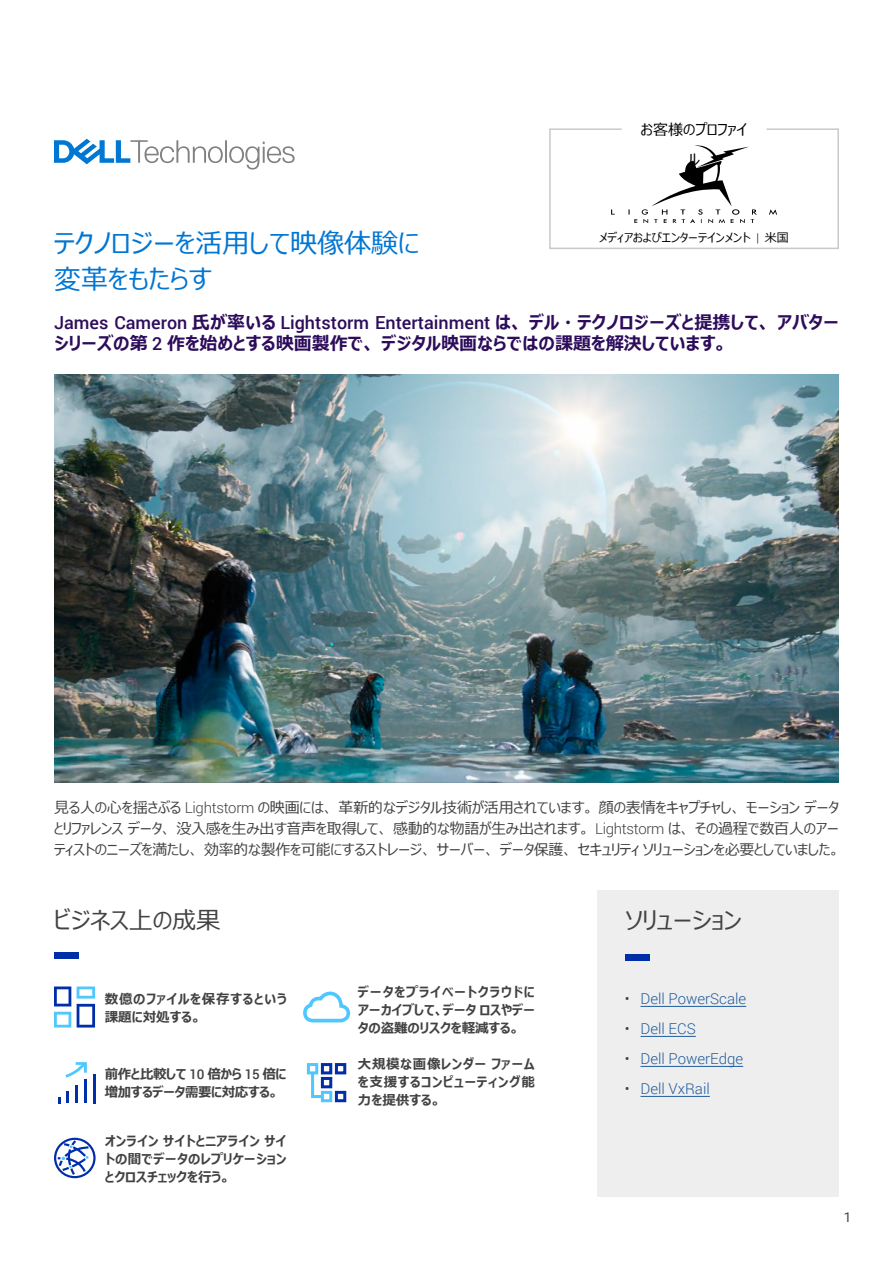
<style>
.page{position:relative;width:893px;height:1263px;background:#fff}
.page>*{position:absolute;margin:0;border:0;box-sizing:border-box;transform-origin:0 0}
.t1{font:27px/36px "Meiryo UI";color:#0076d3}
.t2{font:24px "Meiryo UI";color:#424242}
.t3{font:500 18px "Roboto";color:#2c0c5b}
.t4{font:700 18px "Meiryo UI";color:#2c0c5b}
.t5{font:15px/21px "Meiryo UI";letter-spacing:-.02em;color:#424242;text-align:justify}
.t6{font:300 15px "Roboto";color:#205d9e}
.t7{font:15px/30px "Meiryo UI";color:#000;text-align:center}
.t8{font:700 13.5px/18px "Meiryo UI";letter-spacing:.01em;color:#424242;text-align:justify}
.t9{font:700 13.5px/18px "Meiryo UI";letter-spacing:-.03em;color:#424242}
.t10{font:700 13.5px/18px "Meiryo UI";letter-spacing:.055em;color:#424242}
.t11{font:13.5px "Roboto";color:#424242}
.t12{font:12px "Meiryo UI";color:#000}
.s1{font-family:"Roboto";font-weight:300}
.s2{font-family:"Meiryo UI";font-weight:700}
.s3{font-family:"Roboto";font-weight:500}
.s4{color:#424242}
</style>
<div class="page">
<img style="left:54px;top:374px;width:785px;height:409px">
<div style="left:598px;top:890px;width:241px;height:307px;background:#eee"></div>
<hr style="left:640px;top:1006px;width:106px;height:1px;background:#205d9e">
<hr style="left:640px;top:1036px;width:56px;height:1px;background:#205d9e">
<hr style="left:640px;top:1066px;width:103px;height:1px;background:#205d9e">
<hr style="left:640px;top:1096px;width:70px;height:1px;background:#205d9e">
<div style="left:625px;top:954px;width:24px;height:7px;background:#002ea9"></div>
<svg style="left:54px;top:139px;width:241px;height:31px"></svg>
<hr style="left:93px;top:1074px;width:3px;height:29px;background:#002ea9">
<hr style="left:84px;top:1080px;width:3px;height:23px;background:#002ea9">
<hr style="left:75px;top:1085px;width:3px;height:18px;background:#002ea9">
<svg style="left:67px;top:1091px;width:2px;height:12px"></svg>
<svg style="left:58px;top:1097px;width:3px;height:6px"></svg>
<svg style="left:65px;top:1062px;width:22px;height:15px"></svg>
<svg style="left:54px;top:1138px;width:42px;height:40px"></svg>
<div style="left:54px;top:953px;width:25px;height:6px;background:#002ea9"></div>
<svg style="left:54px;top:1012px;width:17px;height:15px"></svg>
<svg style="left:54px;top:986px;width:17px;height:20px"></svg>
<svg style="left:77px;top:1004px;width:18px;height:23px"></svg>
<svg style="left:77px;top:986px;width:18px;height:12px"></svg>
<svg style="left:549px;top:128px;width:290px;height:121px"></svg>
<svg style="left:303px;top:991px;width:47px;height:31px"></svg>
<svg style="left:306px;top:1063px;width:41px;height:40px"></svg>
<p class="t7" style="left:641px;top:115px;width:108px">お客様のプロファイル</p>
<h1 class="t1" style="left:54px;top:226px;width:367px">テクノロジーを活用して映像体験に変革をもたらす</h1>
<p class="t12" style="left:599px;top:230px;width:191px">メディアおよびエンターテインメント <span class="s1">|</span> 米国</p>
<p class="t3" style="left:54px;top:310px;width:786px">James Cameron <span class="s2">氏が率いる</span> Lightstorm Entertainment <span class="s2">は、デル・テクノロジーズと提携して、アバター</span></p>
<p class="t4" style="left:54px;top:331px;width:675px">シリーズの第 <span class="s3">2</span> 作を始めとする映画製作で、デジタル映画ならではの課題を解決しています。</p>
<p class="t5" style="left:54px;top:797px;width:788px">見る人の心を揺さぶる <span class="s1">Lightstorm</span> の映画には、革新的なデジタル技術が活用されています。顔の表情をキャプチャし、モーションデータとリファレンスデータ、没入感を生み出す音声を取得して、感動的な物語が生み出されます。 <span class="s1">Lightstorm</span> は、その過程で数百人のアーティストのニーズを満たし、効率的な製作を可能にするストレージ、サーバー、データ保護、セキュリティソリューションを必要としていました。</p>
<h2 class="t2" style="left:54px;top:904px;width:168px">ビジネス上の成果</h2>
<p class="t10" style="left:105px;top:991px;width:183px">数億のファイルを保存するという課題に対処する。</p>
<p class="t9" style="left:105px;top:1066px;width:183px">前作と比較して <span class="s3">10</span> 倍から <span class="s3">15</span> 倍に増加するデータ需要に対応する。</p>
<p class="t8" style="left:105px;top:1132px;width:183px">オンラインサイトとニアラインサイトの間でデータのレプリケーションとクロスチェックを行う。</p>
<p class="t8" style="left:358px;top:983px;width:178px">データをプライベートクラウドにアーカイブして、データロスやデータの盗難のリスクを軽減する。</p>
<p class="t8" style="left:358px;top:1055px;width:179px">大規模な画像レンダーファームを支援するコンピューティング能力を提供する。</p>
<h2 class="t2" style="left:625px;top:904px;width:119px">ソリューション</h2>
<p class="t6" style="left:625px;top:988px;width:123px"><span class="s4">•</span> Dell PowerScale</p>
<p class="t6" style="left:625px;top:1018px;width:73px"><span class="s4">•</span> Dell ECS</p>
<p class="t6" style="left:625px;top:1048px;width:120px"><span class="s4">•</span> Dell PowerEdge</p>
<p class="t6" style="left:625px;top:1078px;width:87px"><span class="s4">•</span> Dell VxRail</p>
<p class="t11" style="left:844px;top:1207px;width:9px">1</p>
</div>
